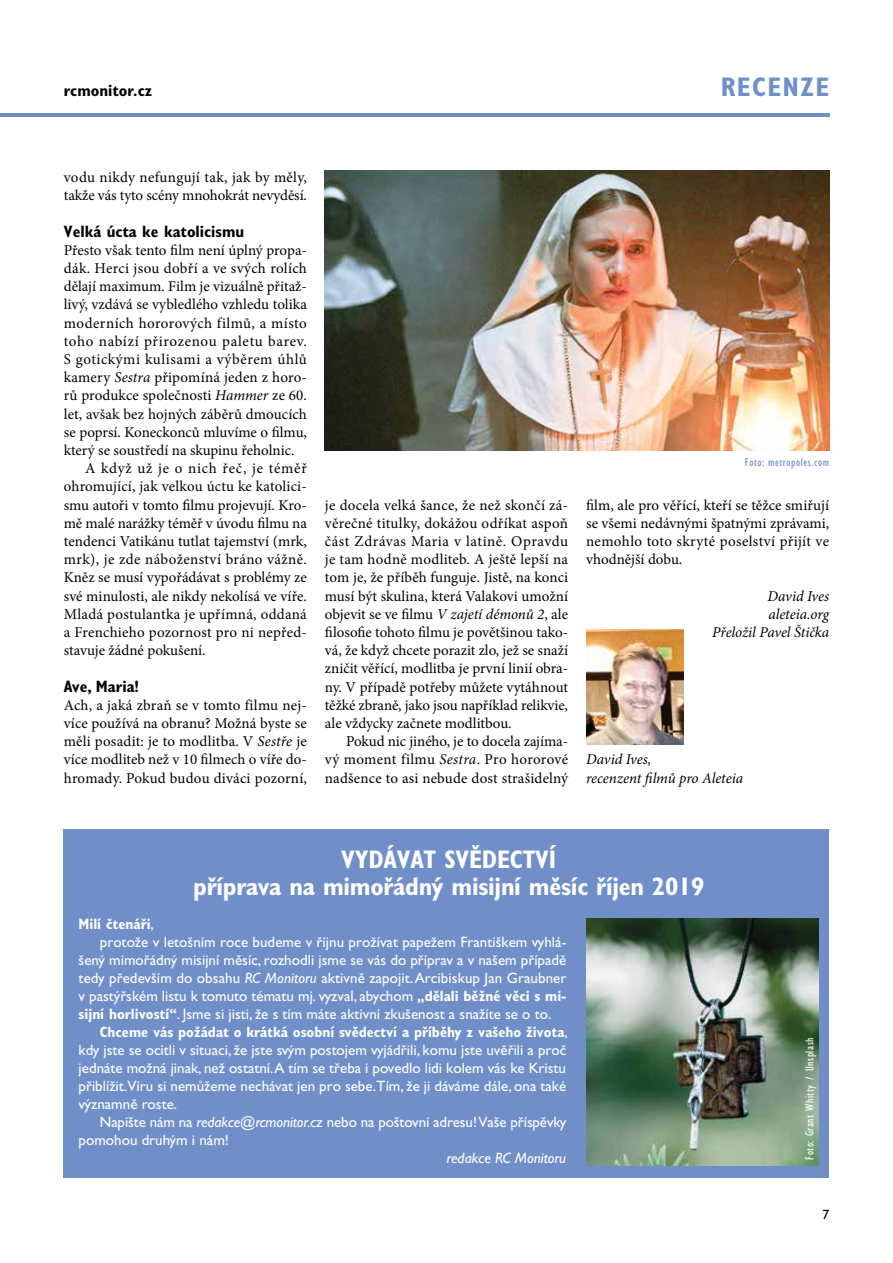
<style>
.page{position:relative;width:893px;height:1263px;background:#fff}
.page>*{position:absolute;margin:0;border:0;box-sizing:border-box;transform-origin:0 0}
.t1{font:700 condensed 27px "Gill Sans Std";letter-spacing:.05em;color:#708fc9}
.t2{font:700 condensed 25.5px/27px "Gill Sans Std";letter-spacing:-.01em;color:#fff;text-align:center}
.t3{font:700 condensed 16.5px "Gill Sans Std";color:#000}
.t4{font:15px/18.1px "Minion Pro";letter-spacing:.005em;color:#000;text-align:justify}
.t5{font:15px "Gill Sans Std";color:#fff}
.t6{font:italic 15px/18.1px "Minion Pro";letter-spacing:-.005em;color:#000;text-align:right}
.t7{font:700 condensed 15px "Gill Sans Std";color:#fff}
.t8{font:15px "Minion Pro";letter-spacing:.025em;color:#000}
.t9{font:15px "Minion Pro";letter-spacing:.04em;color:#000}
.t10{font:15px "Minion Pro";letter-spacing:.035em;color:#000}
.t11{font:15px "Minion Pro";letter-spacing:.05em;color:#000}
.t12{font:italic 15px "Gill Sans Std";color:#fff}
.t13{font:13.5px "Gill Sans Std";color:#000}
.t14{font:condensed 12px "Gill Sans Std";letter-spacing:.05em;color:#fff}
.t15{font:condensed 12px "Gill Sans Std";letter-spacing:.05em;color:#708fc9}
.s1{font-style:italic}
.s2{font-weight:400;font-stretch:normal}
.s3{font-weight:700;font-stretch:condensed}
</style>
<div class="page">
<hr style="left:0;top:113px;width:829px;height:4px;background:#708fc9">
<div style="left:64px;top:829px;width:765px;height:349px;background:#708fc9"></div>
<img style="left:586px;top:918px;width:233px;height:247px">
<img style="left:586px;top:630px;width:98px;height:115px">
<img style="left:325px;top:171px;width:504px;height:280px">
<p class="t3" style="left:64px;top:81px;width:90px">rcmonitor.cz</p>
<h1 class="t1" style="left:721px;top:71px;width:110px">Recenze</h1>
<p class="t4" style="left:64px;top:168px;width:245px">vodu nikdy nefungují tak, jak by měly, takže vás tyto scény mnohokrát nevyděsí.</p>
<p class="t3" style="left:64px;top:221px;width:182px">Velká úcta ke katolicismu</p>
<p class="t4" style="left:64px;top:241px;width:245px">Přesto však tento film není úplný propa-</p>
<p class="t4" style="left:64px;top:259px;width:245px">dák. Herci jsou dobří a ve svých rolích</p>
<p class="t4" style="left:64px;top:277px;width:245px">dělají maximum. Film je vizuálně přitaž-</p>
<p class="t4" style="left:64px;top:296px;width:245px">livý, vzdává se vybledlého vzhledu tolika</p>
<p class="t8" style="left:64px;top:313px;width:245px">moderních hororových filmů, a místo</p>
<p class="t9" style="left:64px;top:331px;width:245px">toho nabízí přirozenou paletu barev.</p>
<p class="t10" style="left:64px;top:349px;width:245px">S gotickými kulisami a výběrem úhlů</p>
<p class="t4" style="left:64px;top:368px;width:245px">kamery <span class="s1">Sestra</span> připomíná jeden z horo-</p>
<p class="t4" style="left:64px;top:387px;width:245px">rů produkce společnosti <span class="s1">Hammer</span> ze 60.</p>
<p class="t4" style="left:64px;top:405px;width:245px">let, avšak bez hojných záběrů dmoucích</p>
<p class="t4" style="left:64px;top:423px;width:245px">se poprsí. Koneckonců mluvíme o filmu,</p>
<p class="t4" style="left:64px;top:441px;width:232px">který se soustředí na skupinu řeholnic.</p>
<p class="t11" style="left:85px;top:458px;width:223px">A když už je o nich řeč, je téměř</p>
<p class="t4" style="left:64px;top:478px;width:245px">ohromující, jak velkou úctu ke katolici-</p>
<p class="t4" style="left:64px;top:496px;width:245px">smu autoři v tomto filmu projevují. Kro-</p>
<p class="t4" style="left:64px;top:514px;width:245px">mě malé narážky téměř v úvodu filmu na</p>
<p class="t4" style="left:64px;top:532px;width:245px">tendenci Vatikánu tutlat tajemství (mrk,</p>
<p class="t8" style="left:64px;top:549px;width:245px">mrk), je zde náboženství bráno vážně.</p>
<p class="t4" style="left:64px;top:568px;width:245px">Kněz se musí vypořádávat s problémy ze</p>
<p class="t4" style="left:64px;top:587px;width:245px">své minulosti, ale nikdy nekolísá ve víře.</p>
<p class="t4" style="left:64px;top:605px;width:245px">Mladá postulantka je upřímná, oddaná</p>
<p class="t4" style="left:64px;top:623px;width:245px">a Frenchieho pozornost pro ni nepřed-</p>
<p class="t4" style="left:64px;top:641px;width:143px">stavuje žádné pokušení.</p>
<p class="t3" style="left:64px;top:676px;width:77px">Ave, Maria!</p>
<p class="t4" style="left:64px;top:696px;width:245px">Ach, a jaká zbraň se v tomto filmu nej&shy;více používá na obranu? Možná byste se měli posadit: je to modlitba. V <span class="s1">Sestře</span> je více modliteb než v 10 filmech o víře do&shy;hromady. Pokud budou diváci pozorní,</p>
<p class="t4" style="left:325px;top:496px;width:245px">je docela velká šance, že než skončí zá&shy;věrečné titulky, dokážou odříkat aspoň část Zdrávas Maria v latině. Opravdu je tam hodně modliteb. A ještě lepší na tom je, že příběh funguje. Jistě, na konci musí být skulina, která Valakovi umožní objevit se ve filmu <span class="s1">V zajetí démonů 2</span>, ale filosofie tohoto filmu je povětšinou tako&shy;vá, že když chcete porazit zlo, jež se snaží zničit věřící, modlitba je první linií obra&shy;ny. V případě potřeby můžete vytáhnout těžké zbraně, jako jsou například relikvie, ale vždycky začnete modlitbou.</p>
<p class="t4" style="left:325px;top:732px;width:245px;text-indent:21px">Pokud nic jiného, je to docela zajíma&shy;vý moment filmu <span class="s1">Sestra</span>. Pro hororové nadšence to asi nebude dost strašidelný</p>
<p class="t15" style="left:745px;top:456px;width:86px">Foto: metropoles.com</p>
<p class="t4" style="left:586px;top:496px;width:245px">film, ale pro věřící, kteří se těžce smiřují se všemi nedávnými špatnými zprávami, nemohlo toto skryté poselství přijít ve vhodnější dobu.</p>
<p class="t6" style="left:712px;top:587px;width:118px">David Ives aleteia.org<br>Přeložil Pavel Štička</p>
<p class="t6" style="left:586px;top:750px;width:159px;text-align:left">David Ives,<br>recenzent filmů pro Aleteia</p>
<h2 class="t2" style="left:193px;top:846px;width:513px">VY DÁVAT SVĚ DECTVÍ<br>příprava na mimořádný misijní měsíc říjen 2019</h2>
<p class="t7" style="left:79px;top:915px;width:77px">Milí čtenáři<span class="s2">,</span></p>
<p class="t5" style="left:100px;top:933px;width:468px">protože v letošním roce budeme v říjnu prožívat papežem Františkem vyhlá-</p>
<p class="t5" style="left:79px;top:951px;width:489px">šený mimořádný misijní měsíc, rozhodli jsme se vás do příprav a v našem případě</p>
<p class="t5" style="left:79px;top:969px;width:489px">tedy především do obsahu <span class="s1">RC Monitoru</span> aktivně zapojit. Arcibiskup Jan Graubner</p>
<p class="t5" style="left:79px;top:987px;width:489px">v pastýřském listu k tomuto tématu mj. vyzval, abychom <span class="s3">„dělali běžné věci s mi-</span></p>
<p class="t5" style="left:79px;top:1005px;width:474px"><span class="s3">sijní horlivostí“</span>. Jsme si jisti, že s tím máte aktivní zkušenost a snažíte se o to.</p>
<p class="t7" style="left:100px;top:1023px;width:469px">Chceme vás požádat o krátká osobní svědectví a příběhy z vašeho života<span class="s2">,</span></p>
<p class="t5" style="left:79px;top:1041px;width:489px">kdy jste se ocitli v situaci, že jste svým postojem vyjádřili, komu jste uvěřili a proč</p>
<p class="t5" style="left:79px;top:1059px;width:489px">jednáte možná jinak, než ostatní. A tím se třeba i povedlo lidi kolem vás ke Kristu</p>
<p class="t5" style="left:79px;top:1077px;width:489px">přiblížit.Víru si nemůžeme nechávat jen pro sebe.Tím, že ji dáváme dále, ona také</p>
<p class="t5" style="left:79px;top:1095px;width:100px">významně roste.</p>
<p class="t5" style="left:100px;top:1113px;width:468px">Napište nám na <span class="s1">redakce@rcmonitor.cz</span> nebo na poštovní adresu! Vaše příspěvky</p>
<p class="t5" style="left:79px;top:1131px;width:152px">pomohou druhým i nám!</p>
<p class="t12" style="left:446px;top:1149px;width:121px">redakce RC Monitoru</p>
<p class="t14" style="left:803px;top:1160px;width:124px;rotate:-90deg">Foto: Grant Whitty / Unsplash</p>
<p class="t13" style="left:822px;top:1207px;width:8px">7</p>
</div>
